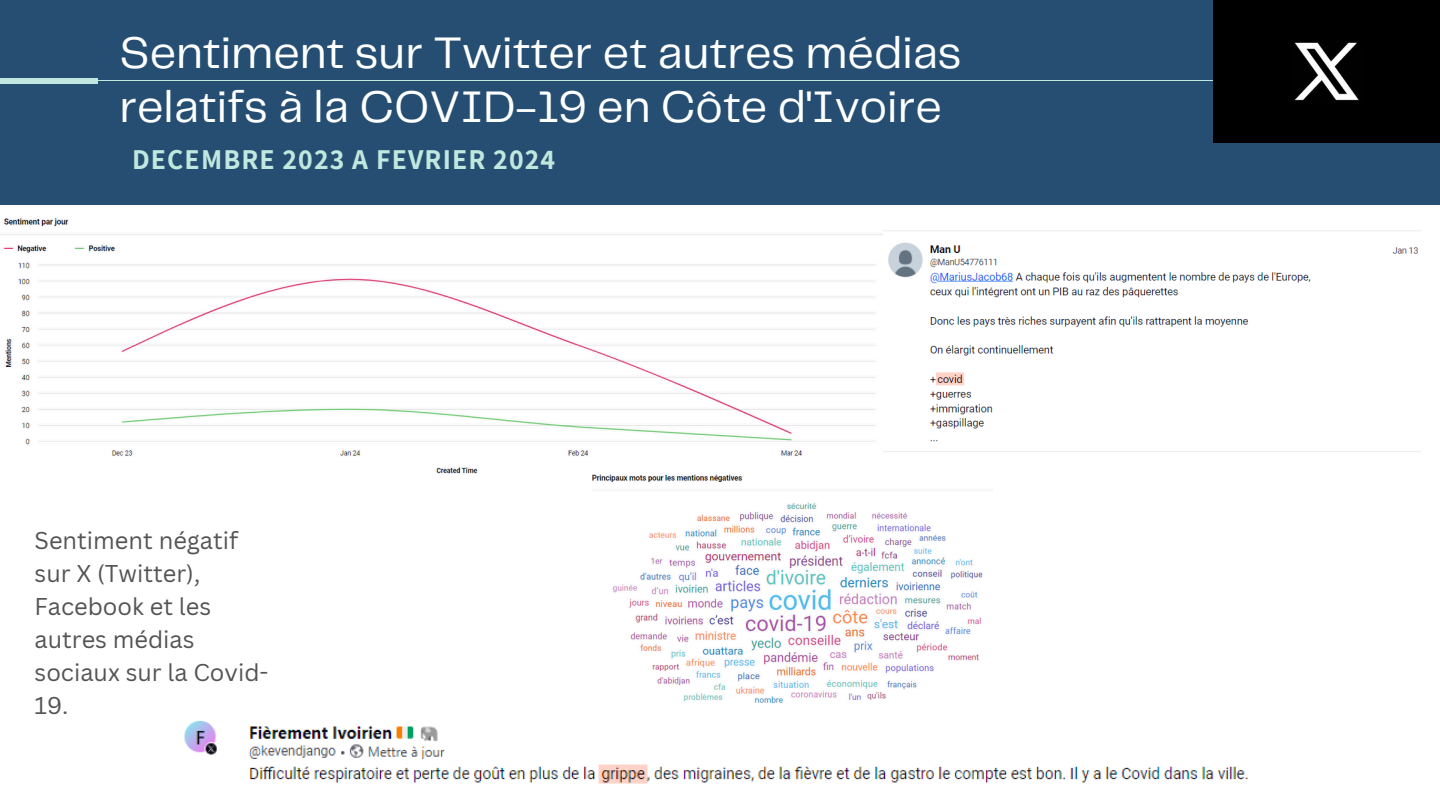
<style>
.page{position:relative;width:1440px;height:810px;background:#fff}
.page>*{position:absolute;margin:0;border:0;box-sizing:border-box;transform-origin:0 0}
.t1{font:45.9px/54.4px "Telegraf";color:#feffff}
.t2{font:700 28px "Assistant";letter-spacing:.04em;color:#c0e8df}
.t3{font:23.6px/33px "Canva Sans";color:#545454}
</style>
<div class="page">
<div style="left:0;top:0;width:1440px;height:205px;background:#254e72"></div>
<hr style="left:0;top:81px;width:1440px;height:1px;background:#c0e8df">
<div style="left:0;top:78px;width:97px;height:5px;background:#c0e8df"></div>
<div style="left:1214px;top:0;width:226px;height:142px;background:#000"></div>
<img style="left:0;top:218px;width:884px;height:262px">
<img style="left:593px;top:470px;width:390px;height:233px">
<img style="left:884px;top:242px;width:537px;height:210px">
<img style="left:184px;top:720px;width:1064px;height:64px">
<p class="t1" style="left:120px;top:28px;width:844px">Sentiment sur Twitter et autres médias relatifs à la COVID-19 en Côte d'Ivoire</p>
<p class="t2" style="left:132px;top:141px;width:425px">DECEMBRE 2023 A FEVRIER 2024</p>
<p class="t3" style="left:35px;top:523px;width:235px">Sentiment négatif sur X (Twitter),<br>Facebook et les autres médias sociaux sur la Covid-<br>19.</p>
</div>
